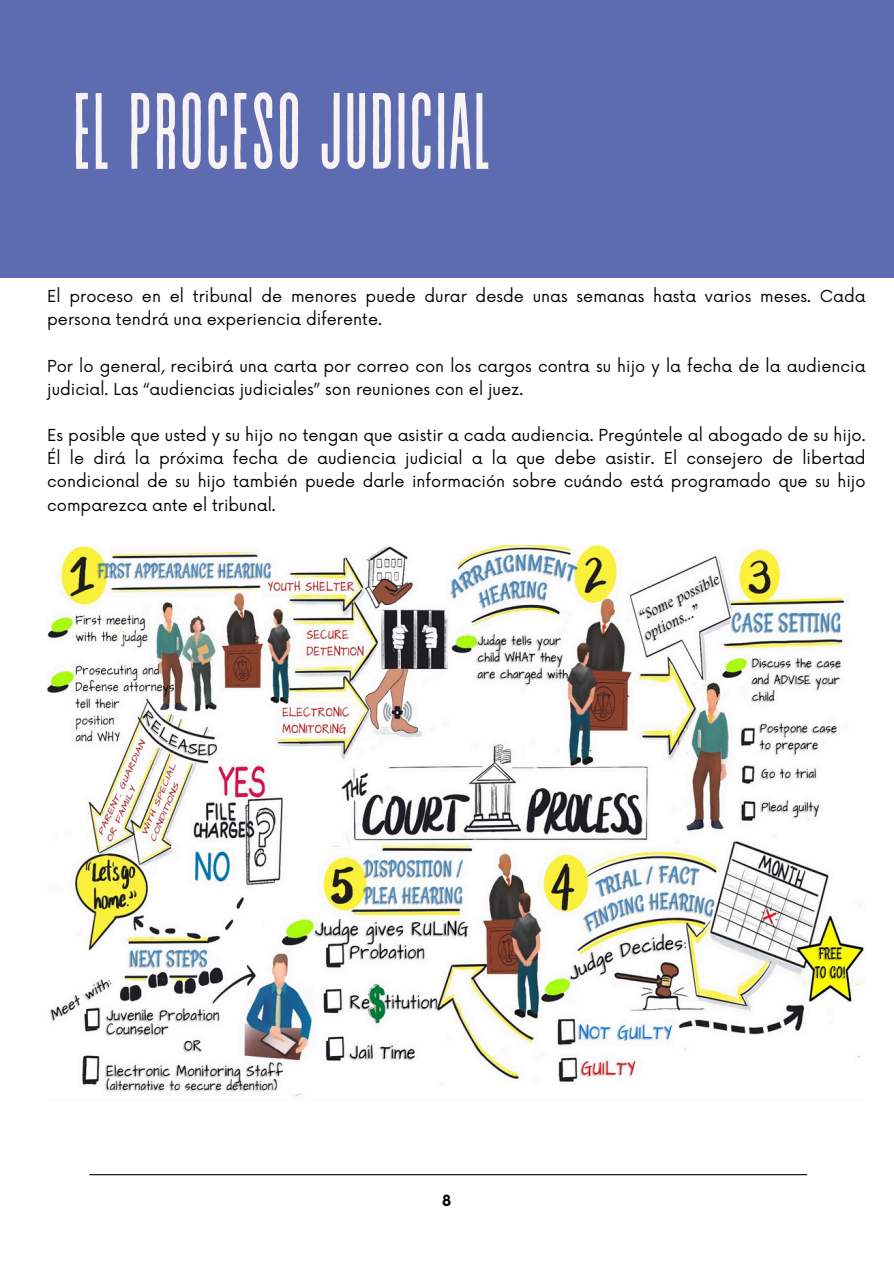
<style>
.page{position:relative;width:894px;height:1264px;background:#fff}
.page>*{position:absolute;margin:0;border:0;box-sizing:border-box;transform-origin:0 0}
.t1{font:108px "Revive 80 Tall";color:#f8f3f2}
.t2{font:16.05px/23.1px "Now";color:#000001}
.t3{font:700 15px "Now";color:#000001}
</style>
<div class="page">
<div style="left:0;top:0;width:893px;height:278px;background:#5d6cb0"></div>
<hr style="left:89px;top:1174px;width:718px;height:1px;background:#000001">
<img style="left:47px;top:546px;width:817px;height:550px">
<p class="t1" style="left:72px;top:76px;width:421px">EL PROCESO JUDICIAL</p>
<h1 class="t2" style="left:47px;top:286px;width:819px">El proceso en el tribunal de menores puede durar desde unas semanas hasta varios meses. Cada persona tendrá una experiencia diferente.</h1>
<p class="t2" style="left:47px;top:355px;width:819px">Por lo general, recibirá una carta por correo con los cargos contra su hijo y la fecha de la audiencia judicial. Las “audiencias judiciales” son reuniones con el juez.</p>
<p class="t2" style="left:47px;top:424px;width:819px;text-align:justify">Es posible que usted y su hijo no tengan que asistir a cada audiencia. Pregúntele al abogado de su hijo.<br>Él le dirá la próxima fecha de audiencia judicial a la que debe asistir. El consejero de libertad condicional de su hijo también puede darle información sobre cuándo está programado que su hijo comparezca ante el tribunal.</p>
<p class="t3" style="left:442px;top:1192px;width:11px">8</p>
</div>
